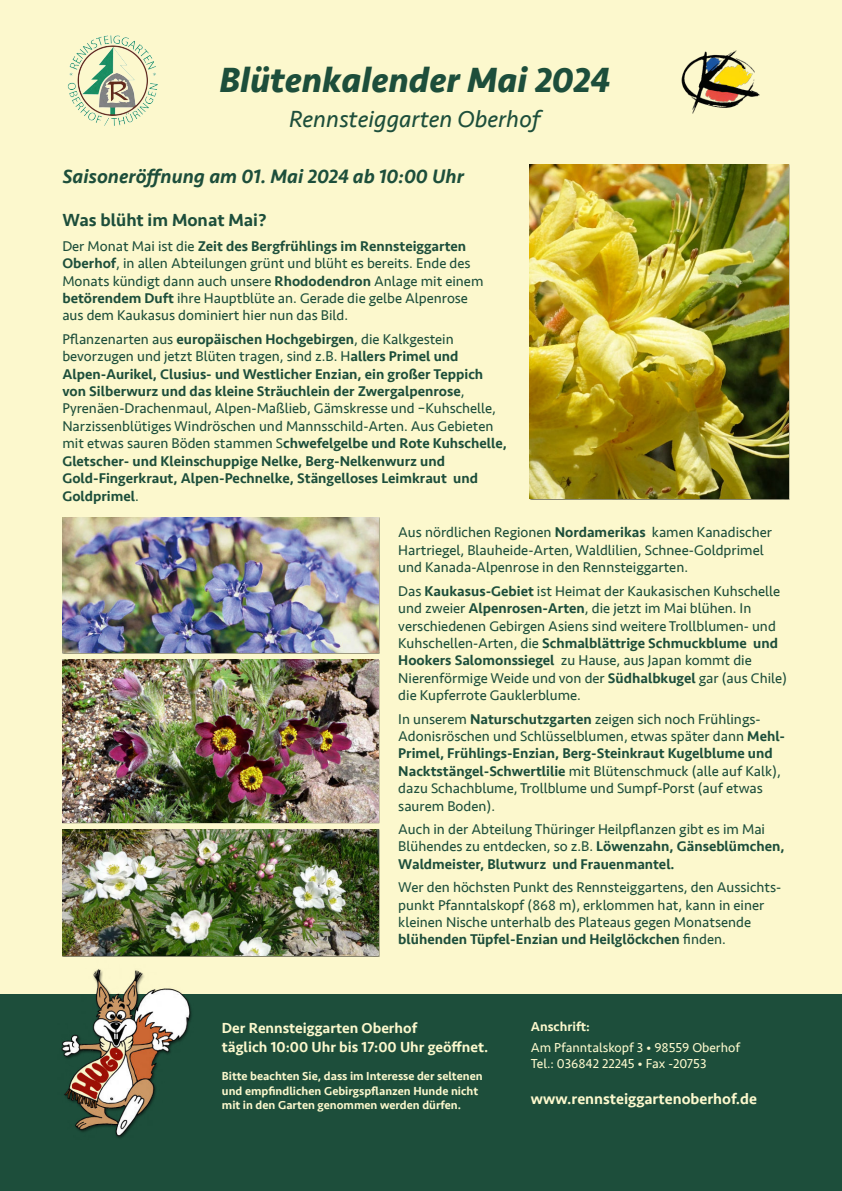
<style>
.page{position:relative;width:842px;height:1191px;background:#fcf8cd}
.page>*{position:absolute;margin:0;border:0;box-sizing:border-box;transform-origin:0 0}
.t1{font:italic 700 36px "Seravek";color:#1d4e3b}
.t2{font:italic 24px "Seravek";color:#1d4e3b}
.t3{font:italic 500 20px "Seravek";color:#1d4e3b}
.t4{font:500 18px "Seravek";color:#1d4e3b}
.t5{font:500 15.6px "Seravek";color:#fcf8cd}
.t6{font:500 15px/19px "Seravek";color:#fcf8cd}
.t7{font:14.5px/17.4px "Seravek";color:#1d4e3b}
.t8{font:500 14.5px/17.4px "Seravek";color:#1d4e3b}
.t9{font:13.4px/16px "Seravek";color:#fcf8cd}
.t10{font:500 13.4px "Seravek";color:#fcf8cd}
.t11{font:500 12px/14.4px "Seravek";color:#fcf8cd}
.s1{font-weight:500}
.s2{font-weight:400}
</style>
<div class="page">
<img style="left:67px;top:35px;width:91px;height:91px">
<div style="left:0;top:994px;width:842px;height:197px;background:#1d4e3b"></div>
<img style="left:681px;top:50px;width:79px;height:64px">
<img style="left:530px;top:164px;width:258px;height:334px">
<img style="left:62px;top:517px;width:316px;height:136px">
<img style="left:61px;top:969px;width:131px;height:169px">
<img style="left:62px;top:659px;width:316px;height:163px">
<div style="left:62px;top:829px;width:318px;height:128px;background:#000;opacity:.6"></div>
<img style="left:62px;top:829px;width:316px;height:126px">
<h1 class="t1" style="left:219px;top:58px;width:392px">Blütenkalender Mai 2024</h1>
<h2 class="t2" style="left:289px;top:110px;width:253px">Rennsteiggarten Oberhof</h2>
<h3 class="t3" style="left:62px;top:164px;width:403px">Saisoneröffnung am 01. Mai 2024 ab 10:00 Uhr</h3>
<p class="t4" style="left:62px;top:209px;width:206px">Was blüht im Monat Mai?</p>
<p class="t7" style="left:62px;top:238px;width:423px">Der Monat Mai ist die <span class="s1">Zeit des Bergfrühlings im Rennsteiggarten Oberhof</span>, in allen Abteilungen grünt und blüht es bereits. Ende des Monats kündigt dann auch unsere <span class="s1">Rhododendron</span> Anlage mit einem <span class="s1">betörendem Duft</span> ihre Hauptblüte an. Gerade die gelbe Alpenrose aus dem Kaukasus dominiert hier nun das Bild.</p>
<p class="t8" style="left:62px;top:330px;width:446px"><span class="s2">Pflanzenarten aus</span> europäischen Hochgebirgen<span class="s2">, die Kalkgestein bevorzugen und jetzt Blüten tragen, sind z.B. H</span>allers Primel und Alpen-Aurikel, Clusius- und Westlicher Enzian, ein großer Teppich von Silberwurz und das kleine Sträuchlein der Zwergalpenrose<span class="s2">, Pyrenäen-Drachenmaul, Alpen-Maßlieb, Gämskresse und –Kuhschelle, Narzissenblütiges Windröschen und Mannsschild-Arten. Aus Gebieten mit etwas sauren Böden stammen S</span>chwefelgelbe und Rote Kuhschelle, Gletscher- und Kleinschuppige Nelke, Berg-Nelkenwurz und Gold-Fingerkraut, Alpen-Pechnelke, Stängelloses Leimkraut und Goldprimel<span class="s2">.</span></p>
<p class="t7" style="left:398px;top:524px;width:375px">Aus nördlichen Regionen <span class="s1">Nordamerikas</span> kamen Kanadischer<br>Hartriegel, Blauheide-Arten, Waldlilien, Schnee-Goldprimel und Kanada-Alpenrose in den Rennsteiggarten.</p>
<p class="t7" style="left:398px;top:583px;width:390px">Das <span class="s1">Kaukasus-Gebiet</span> ist Heimat der Kaukasischen Kuhschelle und zweier <span class="s1">Alpenrosen-Arten</span>, die jetzt im Mai blühen. In verschiedenen Gebirgen Asiens sind weitere Trollblumen- und Kuhschellen-Arten, die <span class="s1">Schmalblättrige Schmuckblume und Hookers Salomonssiegel</span> zu Hause, aus Japan kommt die Nierenförmige Weide und von der <span class="s1">Südhalbkugel</span> gar (aus Chile) die Kupferrote Gauklerblume.</p>
<p class="t7" style="left:398px;top:710px;width:388px">In unserem <span class="s1">Naturschutzgarten</span> zeigen sich noch Frühlings-Adonisröschen und Schlüsselblumen, etwas später dann <span class="s1">Mehl-Primel, Frühlings-Enzian, Berg-Steinkraut Kugelblume und Nacktstängel-Schwertlilie</span> mit Blütenschmuck (alle auf Kalk), dazu Schachblume, Trollblume und Sumpf-Porst (auf etwas saurem Boden).</p>
<p class="t7" style="left:398px;top:820px;width:388px">Auch in der Abteilung Thüringer Heilpflanzen gibt es im Mai<br>Blühendes zu entdecken, so z.B. <span class="s1">Löwenzahn, Gänseblümchen,<br>Waldmeister, Blutwurz und Frauenmantel.</span></p>
<p class="t7" style="left:398px;top:878px;width:384px">Wer den höchsten Punkt des Rennsteiggartens, den Aussichts&shy;punkt Pfanntalskopf (868 m), erklommen hat, kann in einer kleinen Nische unterhalb des Plateaus gegen Monatsende <span class="s1">blühenden Tüpfel-Enzian und Heilglöckchen</span> finden.</p>
<p class="t6" style="left:222px;top:1019px;width:268px">Der Rennsteiggarten Oberhof<br>täglich 10:00 Uhr bis 17:00 Uhr geöffnet.</p>
<p class="t11" style="left:222px;top:1070px;width:262px">Bitte beachten Sie, dass im Interesse der seltenen und empfindlichen Gebirgspflanzen Hunde nicht mit in den Garten genommen werden dürfen.</p>
<p class="t10" style="left:531px;top:1021px;width:61px">Anschrift:</p>
<p class="t9" style="left:531px;top:1040px;width:211px">Am Pfanntalskopf 3 • 98559 Oberhof<br>Tel.: 036842 22245 • Fax -20753</p>
<p class="t5" style="left:531px;top:1089px;width:228px">www.rennsteiggartenoberhof.de</p>
</div>
